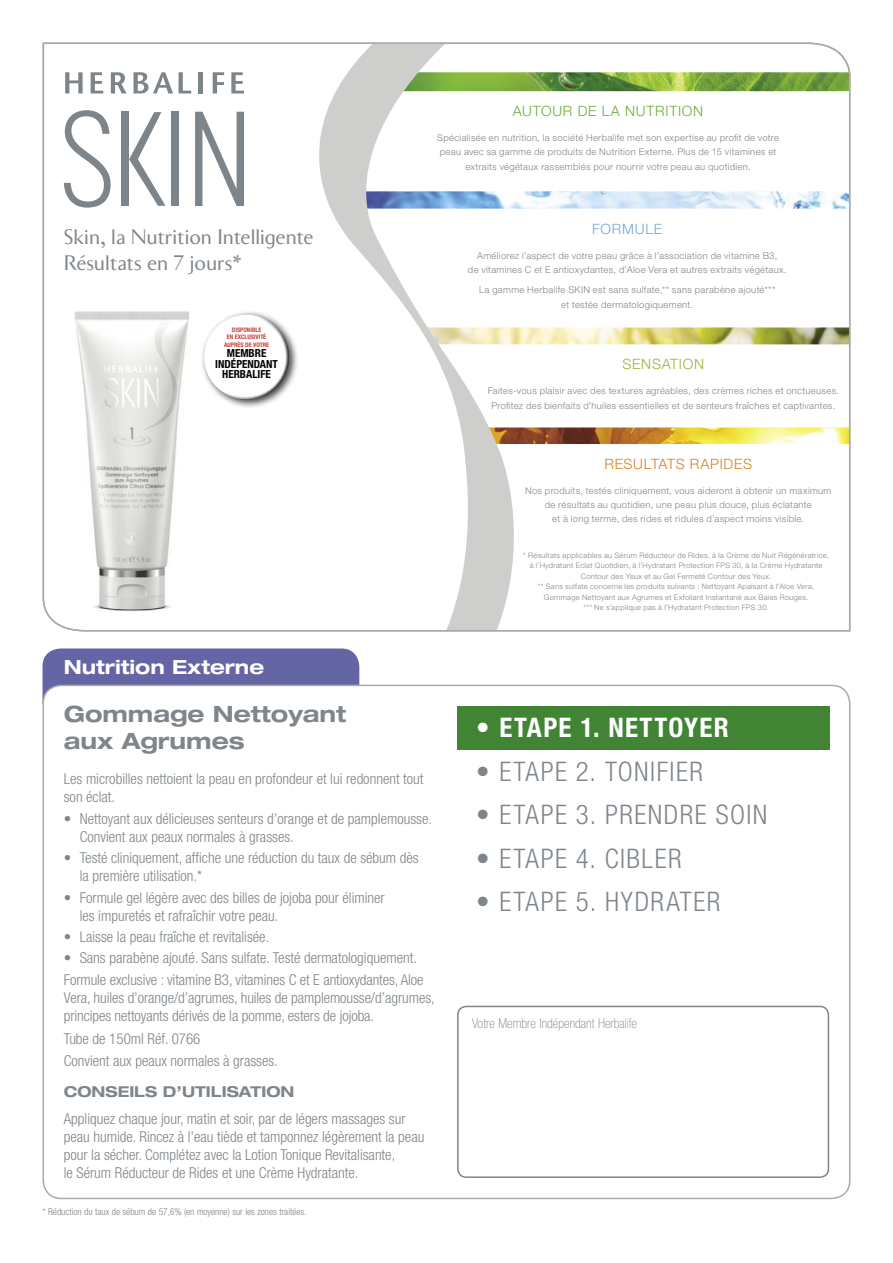
<style>
.page{position:relative;width:893px;height:1263px;background:#fff}
.page>*{position:absolute;margin:0;border:0;box-sizing:border-box;transform-origin:0 0}
.t1{font:300 condensed 27px "Helvetica Neue LT Pro";letter-spacing:.055em;color:#7e858b}
.t2{font:700 condensed 27px "Helvetica Neue LT Pro";letter-spacing:.045em;color:#fff}
.t3{font:700 expanded 22.5px/27px "Helvetica Neue LT Pro";color:#7e858b}
.t4{font:21px/25.5px "Clarice";color:#7e858b}
.t5{font:700 expanded 19.5px "Helvetica Neue LT Pro";color:#fff}
.t6{font:300 condensed 15px/18px "Helvetica Neue LT Pro";color:#7e858b}
.t7{font:700 expanded 15px "Helvetica Neue LT Pro";color:#7e858b}
.t8{font:300 14.25px "Helvetica Neue LTW1 G";letter-spacing:.055em;color:#70ad3c}
.t9{font:300 14.25px "Helvetica Neue LTW1 G";letter-spacing:.045em;color:#d38226}
.t10{font:300 14.25px "Helvetica Neue LTW1 G";letter-spacing:.05em;color:#a3af35}
.t11{font:300 14.25px "Helvetica Neue LTW1 G";letter-spacing:.055em;color:#73a7d4}
.t12{font:100 condensed 13.5px "Helvetica Neue LT Pro";color:#7e858b}
.t13{font:700 condensed 11.1px/10.5px "Helvetica Neue LT Pro";color:#000;text-align:center}
.t14{font:300 condensed 9.45px "Helvetica Neue LT Pro";color:#7e858b}
.t15{font:300 9.3px/14.2px "Helvetica Neue LTW1 G";letter-spacing:.035em;color:#7e858b;text-align:center}
.t16{font:300 7.5px/10.5px "Helvetica Neue LTW1 G";letter-spacing:.04em;color:#7e858b;text-align:center}
.t17{font:700 condensed 6.15px/7.5px "Helvetica Neue LT Pro";color:#c44038;text-align:center}
</style>
<div class="page">
<div style="left:43px;top:648px;width:316px;height:72px;background:#6365a4;border-radius:18px"></div>
<div style="left:43px;top:685px;width:807px;height:513px;background:#fff;border-radius:18px"></div>
<svg style="left:42px;top:42px;width:809px;height:590px"></svg>
<div style="left:457px;top:1006px;width:372px;height:172px;border:2px solid #7e858b;border-radius:9px"></div>
<div style="left:200px;top:309px;width:99px;height:99px;background:#000;opacity:.75"></div>
<div style="left:200px;top:311px;width:65px;height:88px;background:#fff;opacity:.75"></div>
<div style="left:218px;top:315px;width:75px;height:87px;background:#000;opacity:.75"></div>
<img style="left:71px;top:306px;width:120px;height:314px">
<img style="left:75px;top:311px;width:114px;height:297px">
<div style="left:457px;top:706px;width:372px;height:43px;background:#408434"></div>
<h3 class="t4" style="left:64px;top:224px;width:251px">Skin, la Nutrition Intelligente<br>Résultats en 7 jours*</h3>
<p class="t17" style="left:224px;top:326px;width:47px">DISPONIBLE<br>EN EXCLUSIVITÉ<br>AUPRÈS DE VOTRE</p>
<p class="t13" style="left:215px;top:348px;width:64px">MEMBRE<br>INDÉPENDANT<br>HERBALIFE</p>
<h3 class="t5" style="left:64px;top:654px;width:202px">Nutrition Externe</h3>
<p class="t8" style="left:513px;top:102px;width:192px">AUTOUR DE LA NUTRITION</p>
<p class="t15" style="left:437px;top:131px;width:343px">Spécialisée en nutrition, la société Herbalife met son expertise au profit de votre peau avec sa gamme de produits de Nutrition Externe. Plus de 15 vitamines et extraits végétaux rassemblés pour nourrir votre peau au quotidien.</p>
<p class="t11" style="left:592px;top:220px;width:71px">FORMULE</p>
<p class="t15" style="left:468px;top:248px;width:320px">Améliorez l’aspect de votre peau grâce à l’association de vitamine B3,<br>de vitamines C et E antioxydantes, d’Aloe Vera et autres extraits végétaux.</p>
<p class="t15" style="left:479px;top:283px;width:298px">La gamme Herbalife SKIN est sans sulfate,** sans parabène ajouté*** et testée dermatologiquement.</p>
<p class="t10" style="left:622px;top:356px;width:83px">SENSATION</p>
<p class="t15" style="left:488px;top:384px;width:353px">Faites-vous plaisir avec des textures agréables, des crèmes riches et onctueuses.<br>Profitez des bienfaits d’huiles essentielles et de senteurs fraîches et captivantes.</p>
<p class="t9" style="left:604px;top:455px;width:149px">RESULTATS RAPIDES</p>
<p class="t15" style="left:525px;top:483px;width:308px">Nos produits, testés cliniquement, vous aideront à obtenir un maximum de résultats au quotidien, une peau plus douce, plus éclatante<br>et à long terme, des rides et ridules d’aspect moins visible.</p>
<p class="t16" style="left:523px;top:550px;width:307px">* Résultats applicables au Sérum Réducteur de Rides, à la Crème de Nuit Régénératrice, à l’Hydratant Eclat Quotidien, à l’Hydratant Protection FPS 30, à la Crème Hydratante Contour des Yeux et au Gel Fermeté Contour des Yeux.<br>** Sans sulfate concerne les produits suivants : Nettoyant Apaisant à l’Aloe Vera, Gommage Nettoyant aux Agrumes et Exfoliant Instantané aux Baies Rouges.<br>*** Ne s’applique pas à l’Hydratant Protection FPS 30.</p>
<h2 class="t3" style="left:64px;top:700px;width:284px">Gommage Nettoyant aux Agrumes</h2>
<p class="t6" style="left:64px;top:769px;width:361px">Les microbilles nettoient la peau en profondeur et lui redonnent tout son éclat.</p>
<p class="t6" style="left:80px;top:810px;width:354px;text-indent:-16px">• Nettoyant aux délicieuses senteurs d’orange et de pamplemousse.<br>Convient aux peaux normales à grasses.</p>
<p class="t6" style="left:80px;top:849px;width:340px;text-indent:-16px">• Testé cliniquement, affiche une réduction du taux de sébum dès la première utilisation.*</p>
<p class="t6" style="left:80px;top:888px;width:307px;text-indent:-16px">• Formule gel légère avec des billes de jojoba pour éliminer les impuretés et rafraîchir votre peau.</p>
<p class="t6" style="left:64px;top:927px;width:207px">• Laisse la peau fraîche et revitalisée.</p>
<p class="t6" style="left:64px;top:946px;width:361px;line-height:22.2px">• Sans parabène ajouté. Sans sulfate. Testé dermatologiquement.<br>Formule exclusive : vitamine B3, vitamines C et E antioxydantes, Aloe</p>
<p class="t6" style="left:64px;top:989px;width:372px">Vera, huiles d’orange/d’agrumes, huiles de pamplemousse/d’agrumes, principes nettoyants dérivés de la pomme, esters de jojoba.</p>
<p class="t6" style="left:64px;top:1027px;width:216px;line-height:22.2px">Tube de 150ml Réf. 0766<br>Convient aux peaux normales à grasses.</p>
<p class="t7" style="left:64px;top:1082px;width:232px">CONSEILS D’UTILISATION</p>
<p class="t6" style="left:64px;top:1109px;width:362px">Appliquez chaque jour, matin et soir, par de légers massages sur peau humide. Rincez à l’eau tiède et tamponnez légèrement la peau pour la sécher. Complétez avec la Lotion Tonique Revitalisante,<br>le Sérum Réducteur de Rides et une Crème Hydratante.</p>
<p class="t14" style="left:43px;top:1206px;width:265px">* Réduction du taux de sébum de 57,6% (en moyenne) sur les zones traitées.</p>
<h1 class="t2" style="left:476px;top:711px;width:254px">• ETAPE 1. NETTOYER</h1>
<h1 class="t1" style="left:476px;top:756px;width:228px">• ETAPE 2. TONIFIER</h1>
<h1 class="t1" style="left:476px;top:799px;width:292px">• ETAPE 3. PRENDRE SOIN</h1>
<h1 class="t1" style="left:476px;top:843px;width:207px">• ETAPE 4. CIBLER</h1>
<h1 class="t1" style="left:476px;top:886px;width:246px">• ETAPE 5. HYDRATER</h1>
<p class="t12" style="left:472px;top:1016px;width:166px">Votre Membre Indépendant Herbalife</p>
</div>
